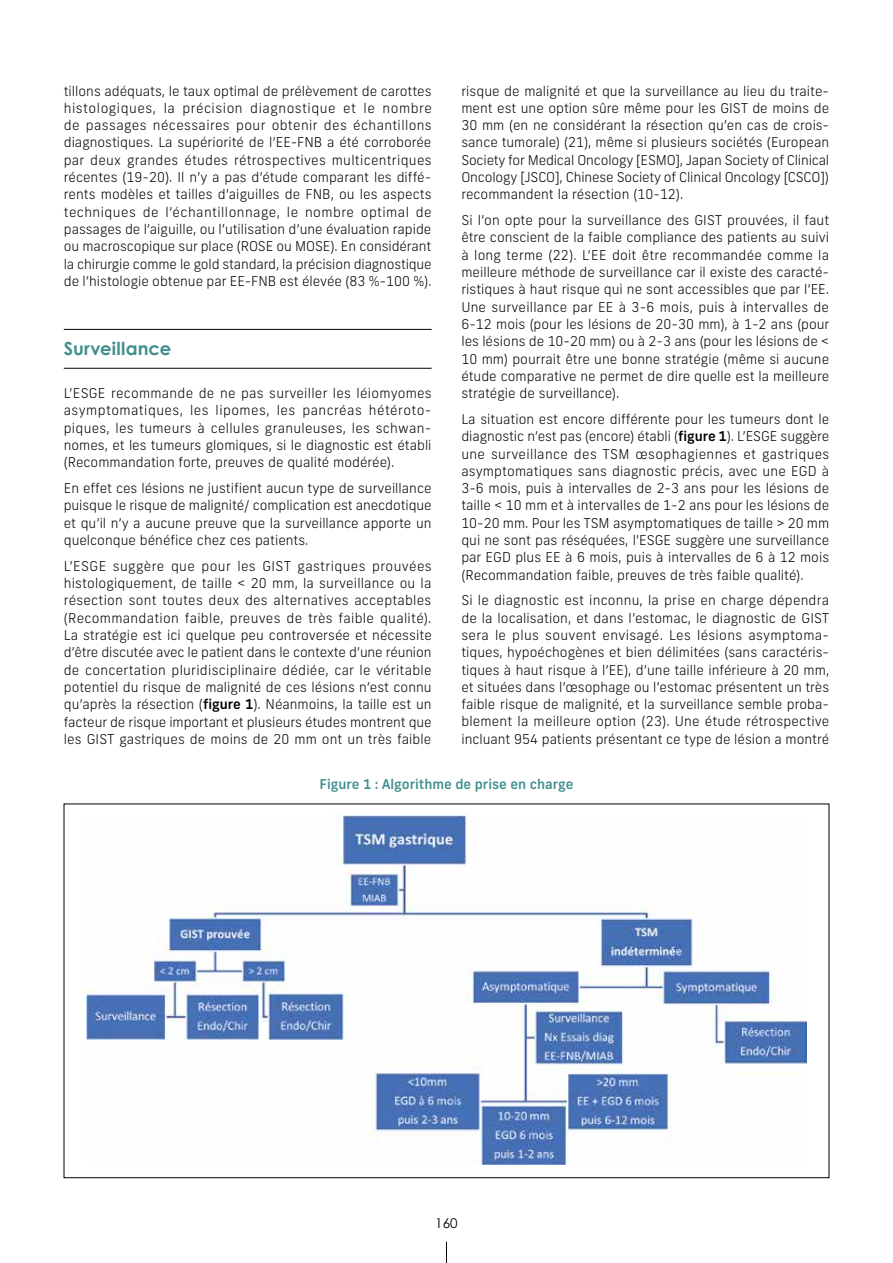
<style>
.page{position:relative;width:893px;height:1263px;background:#fff}
.page>*{position:absolute;margin:0;border:0;box-sizing:border-box;transform-origin:0 0}
.t1{font:700 18px "Century Gothic";letter-spacing:.005em;color:#438f8f}
.t2{font:300 13.5px/17.2px "New Frank";color:#000;text-align:justify}
.t3{font:500 13.5px "New Frank";color:#438f8f}
.t4{font:13.5px "Century Gothic";color:#000}
.s1{font-weight:500}
</style>
<div class="page">
<svg style="left:446px;top:1242px;width:1px;height:21px"></svg>
<hr style="left:64px;top:329px;width:368px;height:1px;background:#000">
<hr style="left:64px;top:368px;width:368px;height:1px;background:#000">
<img style="left:87px;top:815px;width:719px;height:350px">
<p class="t2" style="left:64px;top:82px;width:370px">tillons adéquats, le taux optimal de prélèvement de carottes histologiques, la précision diagnostique et le nombre de passages nécessaires pour obtenir des échantillons diagnostiques. La supériorité de l’EE-FNB a été corroborée par deux grandes études rétrospectives multicentriques récentes (19-20). Il n’y a pas d’étude comparant les diffé&shy;rents modèles et tailles d’aiguilles de FNB, ou les aspects techniques de l’échantillonnage, le nombre optimal de passages de l’aiguille, ou l’utilisation d’une évaluation rapide ou macroscopique sur place (ROSE ou MOSE). En considérant la chirurgie comme le gold standard, la précision diagnostique de l’histologie obtenue par EE-FNB est élevée (83 %-100 %).</p>
<p class="t2" style="left:461px;top:82px;width:369px">risque de malignité et que la surveillance au lieu du traite&shy;ment est une option sûre même pour les GIST de moins de 30 mm (en ne considérant la résection qu’en cas de crois&shy;sance tumorale) (21), même si plusieurs sociétés (European Society for Medical Oncology [ESMO], Japan Society of Clinical Oncology [JSCO], Chinese Society of Clinical Oncology [CSCO]) recommandent la résection (10-12).</p>
<p class="t2" style="left:461px;top:212px;width:370px">Si l’on opte pour la surveillance des GIST prouvées, il faut être conscient de la faible compliance des patients au suivi à long terme (22). L’EE doit être recommandée comme la meilleure méthode de surveillance car il existe des caracté&shy;ristiques à haut risque qui ne sont accessibles que par l’EE.<br>Une surveillance par EE à 3-6 mois, puis à intervalles de 6-12 mois (pour les lésions de 20-30 mm), à 1-2 ans (pour les lésions de 10-20 mm) ou à 2-3 ans (pour les lésions de &lt; 10 mm) pourrait être une bonne stratégie (même si aucune étude comparative ne permet de dire quelle est la meilleure stratégie de surveillance).</p>
<p class="t2" style="left:461px;top:410px;width:369px">La situation est encore différente pour les tumeurs dont le diagnostic n’est pas (encore) établi (<span class="s1">figure 1</span>). L’ESGE suggère une surveillance des TSM œsophagiennes et gastriques asymptomatiques sans diagnostic précis, avec une EGD à 3-6 mois, puis à intervalles de 2-3 ans pour les lésions de taille &lt; 10 mm et à intervalles de 1-2 ans pour les lésions de 10-20 mm. Pour les TSM asymptomatiques de taille &gt; 20 mm qui ne sont pas réséquées, l’ESGE suggère une surveillance par EGD plus EE à 6 mois, puis à intervalles de 6 à 12 mois (Recommandation faible, preuves de très faible qualité).</p>
<p class="t2" style="left:461px;top:592px;width:369px">Si le diagnostic est inconnu, la prise en charge dépendra de la localisation, et dans l’estomac, le diagnostic de GIST sera le plus souvent envisagé. Les lésions asymptoma&shy;tiques, hypoéchogènes et bien délimitées (sans caractéris&shy;tiques à haut risque à l’EE), d’une taille inférieure à 20 mm, et situées dans l’œsophage ou l’estomac présentent un très faible risque de malignité, et la surveillance semble proba&shy;blement la meilleure option (23). Une étude rétrospective incluant 954 patients présentant ce type de lésion a montré</p>
<p class="t3" style="left:320px;top:775px;width:255px">Figure 1 : Algorithme de prise en charge</p>
<h1 class="t1" style="left:64px;top:335px;width:109px">Surveillance</h1>
<p class="t2" style="left:64px;top:385px;width:369px">L’ESGE recommande de ne pas surveiller les léiomyomes asymptomatiques, les lipomes, les pancréas hétéroto&shy;piques, les tumeurs à cellules granuleuses, les schwan&shy;nomes, et les tumeurs glomiques, si le diagnostic est établi (Recommandation forte, preuves de qualité modérée).</p>
<p class="t2" style="left:64px;top:480px;width:369px">En effet ces lésions ne justifient aucun type de surveillance puisque le risque de malignité/ complication est anecdotique et qu’il n’y a aucune preuve que la surveillance apporte un quelconque bénéfice chez ces patients.</p>
<p class="t2" style="left:64px;top:557px;width:370px">L’ESGE suggère que pour les GIST gastriques prouvées histologiquement, de taille &lt; 20 mm, la surveillance ou la résection sont toutes deux des alternatives acceptables (Recommandation faible, preuves de très faible qualité).<br>La stratégie est ici quelque peu controversée et nécessite d’être discutée avec le patient dans le contexte d’une réunion de concertation pluridisciplinaire dédiée, car le véritable potentiel du risque de malignité de ces lésions n’est connu qu’après la résection (<span class="s1">figure 1</span>). Néanmoins, la taille est un facteur de risque important et plusieurs études montrent que les GIST gastriques de moins de 20 mm ont un très faible</p>
<p class="t4" style="left:435px;top:1214px;width:24px">160</p>
</div>
